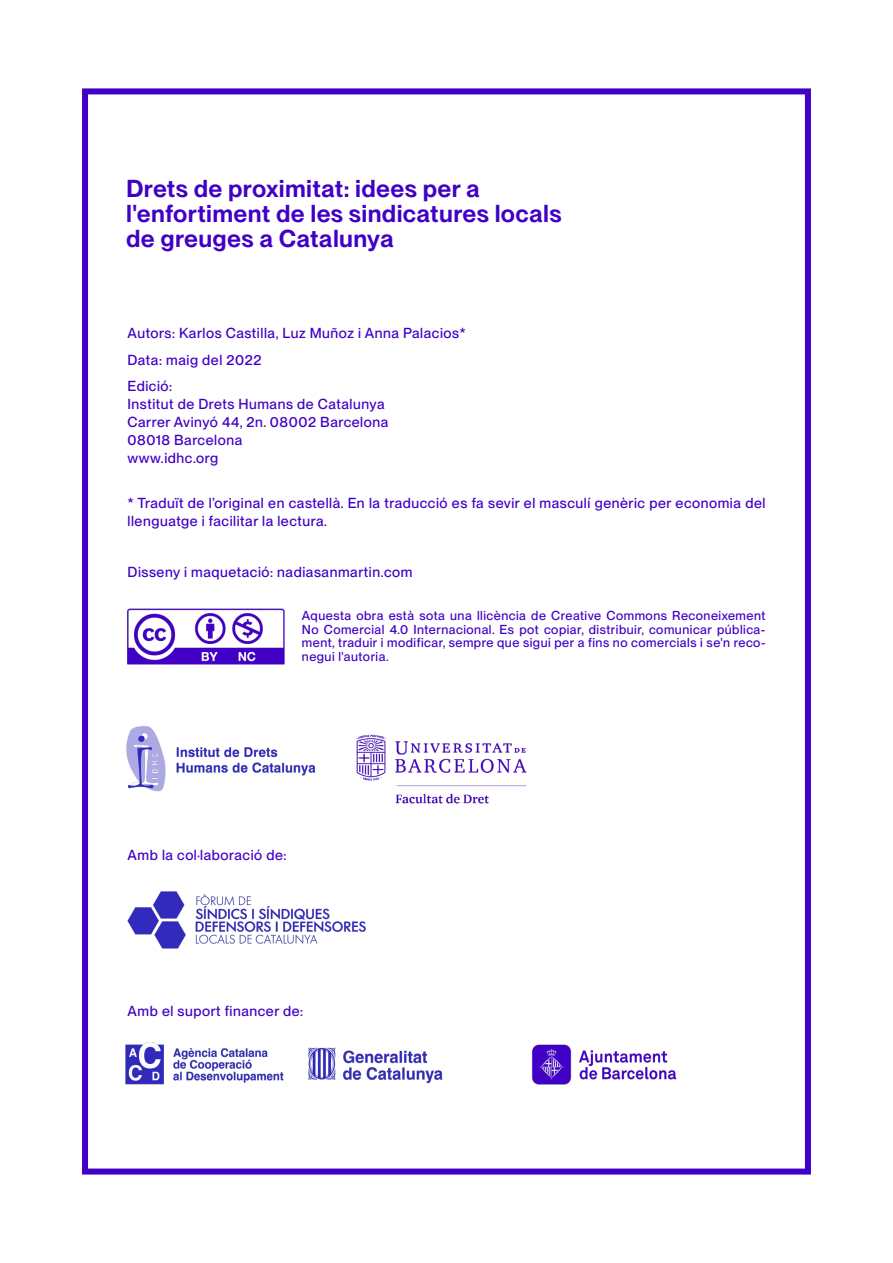
<style>
.page{position:relative;width:893px;height:1263px;background:#fff}
.page>*{position:absolute;margin:0;border:0;box-sizing:border-box;transform-origin:0 0}
.t1{font:italic 600 24px/25.5px "PP Neue Montreal";letter-spacing:.025em;color:#4100c6}
.t2{font:500 14.25px/18px "PP Neue Montreal";letter-spacing:.04em;color:#4100c6}
.t3{font:500 12.75px/13.5px "PP Neue Montreal";letter-spacing:.04em;color:#4100c6;text-align:justify}
</style>
<div class="page">
<img style="left:127px;top:608px;width:158px;height:57px">
<img style="left:126px;top:726px;width:190px;height:66px">
<img style="left:356px;top:734px;width:171px;height:70px">
<img style="left:127px;top:891px;width:239px;height:58px">
<img style="left:532px;top:1044px;width:145px;height:41px">
<img style="left:125px;top:1042px;width:318px;height:43px">
<div style="left:82px;top:88px;width:729px;height:1086px;border:6px solid #4100c6"></div>
<h1 class="t1" style="left:128px;top:175px;width:443px">Drets de proximitat:idees pera l'enfortimentde les sindicatures locals de greuges a Catalunya</h1>
<p class="t2" style="left:128px;top:320px;width:340px;line-height:26.5px">Autors: Karlos Castilla, Luz Muñoz i Anna Palacios*<br>Data: maig del 2022<br>Edició:</p>
<p class="t2" style="left:128px;top:395px;width:262px">Institut de Drets Humans de Catalunya<br>Carrer Avinyó 44, 2n. 08002 Barcelona<br>08018 Barcelona<br>www.idhc.org</p>
<p class="t2" style="left:128px;top:494px;width:639px">* Traduït de l’original en castellà. En la traducció es fa sevir el masculí genèric per economia del llenguatge i facilitar la lectura.</p>
<p class="t2" style="left:128px;top:563px;width:286px">Disseny i maquetació: nadiasanmartin.com</p>
<p class="t3" style="left:302px;top:609px;width:465px">Aquesta obra està sota una llicència de Creative Commons Reconeixement No Comercial 4.0 Internacional. Es pot copiar, distribuir, comunicar pública&shy;ment, traduir i modificar, sempre que sigui per a fins no comercials i se'n reco&shy;negui l'autoria.</p>
<p class="t2" style="left:128px;top:846px;width:160px">Amb la col·laboració de:</p>
<p class="t2" style="left:128px;top:1002px;width:177px">Amb el suport financer de:</p>
</div>
